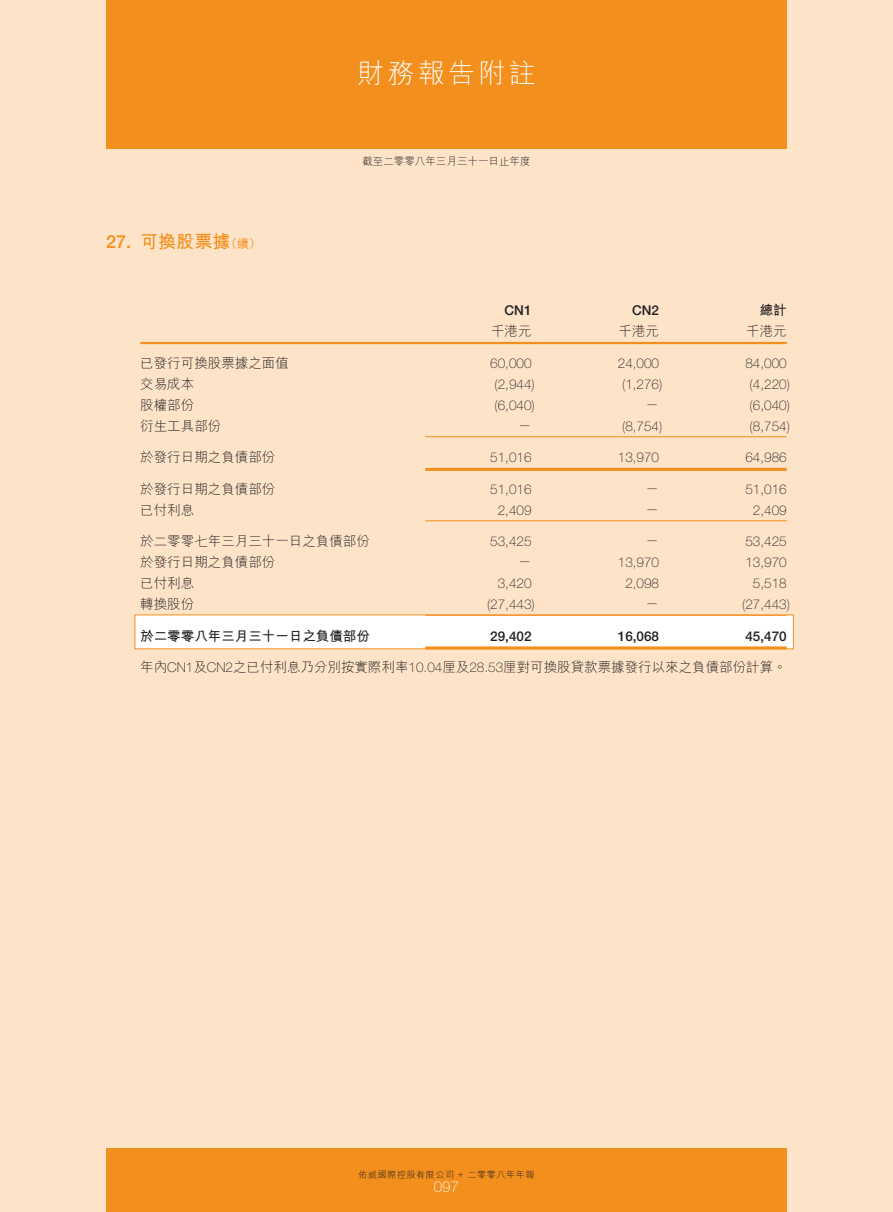
<style>
.page{position:relative;width:893px;height:1212px;background:#fde4c9}
.page>*{position:absolute;margin:0;border:0;box-sizing:border-box;transform-origin:0 0}
.t1{font:27px "M Hei HK Light B5 pc H";letter-spacing:.12em;color:#fff}
.t2{font:18px "M Hei HK Bold B5 pc H";color:#f38f1d}
.t3{font:100 15px "Helvetica Neue";color:#fff}
.t4{font:100 13.5px "Helvetica Neue";color:#231f20}
.t5{font:13.5px "M Hei HK Light B5 pc H";color:#231f20}
.t6{font:500 13.5px "Helvetica Neue";color:#231f20}
.t7{font:13.5px "M Hei HK Bold B5 pc H";color:#231f20}
.t8{font:10.5px "M Hei HK Light B5 pc H";color:#231f20}
.t9{font:9px "M Hei HK Light B5 pc H";letter-spacing:.07em;color:#231f20}
.s1{font-family:"Helvetica Neue";font-weight:500}
.s2{font-family:"M Hei HK Medium B5 pc H";font-size:12px}
.s3{font-family:"Helvetica Neue";font-weight:100}
</style>
<div class="page">
<div style="left:106px;top:0;width:681px;height:149px;background:#f38f1d"></div>
<div style="left:106px;top:1148px;width:681px;height:64px;background:#f38f1d"></div>
<div style="left:135px;top:615px;width:658px;height:34px;background:#fff"></div>
<div style="left:135px;top:614px;width:659px;height:35px;border:1px solid #f38f1d"></div>
<hr style="left:140px;top:342px;width:647px;height:2px;background:#f38f1d">
<hr style="left:425px;top:436px;width:362px;height:1px;background:#f38f1d">
<hr style="left:425px;top:468px;width:362px;height:3px;background:#f38f1d">
<hr style="left:425px;top:520px;width:362px;height:1px;background:#f38f1d">
<hr style="left:425px;top:615px;width:362px;height:1px;background:#f38f1d">
<hr style="left:425px;top:646px;width:362px;height:3px;background:#f38f1d">
<h1 class="t1" style="left:357px;top:63px;width:180px">財務報告附註</h1>
<h2 class="t2" style="left:106px;top:234px;width:156px"><span class="s1">27.</span> 可換股票據<span class="s2">（續）</span></h2>
<p class="t8" style="left:362px;top:157px;width:169px">截至二零零八年三月三十一日止年度</p>
<p class="t6" style="left:504px;top:306px;width:28px">CN1</p>
<p class="t6" style="left:632px;top:306px;width:28px">CN2</p>
<p class="t7" style="left:760px;top:305px;width:28px">總計</p>
<p class="t5" style="left:491px;top:326px;width:42px">千港元</p>
<p class="t5" style="left:619px;top:326px;width:42px">千港元</p>
<p class="t5" style="left:746px;top:326px;width:42px">千港元</p>
<p class="t5" style="left:140px;top:357px;width:150px">已發行可換股票據之面值</p>
<p class="t4" style="left:490px;top:358px;width:43px">60,000</p>
<p class="t4" style="left:618px;top:358px;width:43px">24,000</p>
<p class="t4" style="left:745px;top:358px;width:43px">84,000</p>
<p class="t5" style="left:140px;top:378px;width:56px">交易成本</p>
<p class="t4" style="left:494px;top:379px;width:42px">(2,944)</p>
<p class="t4" style="left:622px;top:379px;width:42px">(1,276)</p>
<p class="t4" style="left:750px;top:379px;width:42px">(4,220)</p>
<p class="t5" style="left:140px;top:399px;width:56px">股權部份</p>
<p class="t4" style="left:494px;top:400px;width:42px">(6,040)</p>
<p class="t5" style="left:646px;top:399px;width:15px">－</p>
<p class="t4" style="left:750px;top:400px;width:42px">(6,040)</p>
<p class="t5" style="left:140px;top:420px;width:83px">衍生工具部份</p>
<p class="t5" style="left:518px;top:420px;width:15px">－</p>
<p class="t4" style="left:622px;top:421px;width:42px">(8,754)</p>
<p class="t4" style="left:750px;top:421px;width:42px">(8,754)</p>
<p class="t5" style="left:140px;top:452px;width:137px">於發行日期之負債部份</p>
<p class="t4" style="left:490px;top:453px;width:43px">51,016</p>
<p class="t4" style="left:618px;top:453px;width:43px">13,970</p>
<p class="t4" style="left:745px;top:453px;width:43px">64,986</p>
<p class="t5" style="left:140px;top:483px;width:137px">於發行日期之負債部份</p>
<p class="t4" style="left:490px;top:484px;width:43px">51,016</p>
<p class="t5" style="left:646px;top:483px;width:15px">－</p>
<p class="t4" style="left:745px;top:484px;width:43px">51,016</p>
<p class="t5" style="left:140px;top:504px;width:56px">已付利息</p>
<p class="t4" style="left:498px;top:505px;width:35px">2,409</p>
<p class="t5" style="left:646px;top:504px;width:15px">－</p>
<p class="t4" style="left:753px;top:505px;width:35px">2,409</p>
<p class="t5" style="left:140px;top:536px;width:231px">於二零零七年三月三十一日之負債部份</p>
<p class="t4" style="left:490px;top:537px;width:43px">53,425</p>
<p class="t5" style="left:646px;top:536px;width:15px">－</p>
<p class="t4" style="left:745px;top:537px;width:43px">53,425</p>
<p class="t5" style="left:140px;top:557px;width:137px">於發行日期之負債部份</p>
<p class="t5" style="left:518px;top:557px;width:15px">－</p>
<p class="t4" style="left:618px;top:558px;width:43px">13,970</p>
<p class="t4" style="left:745px;top:558px;width:43px">13,970</p>
<p class="t5" style="left:140px;top:578px;width:56px">已付利息</p>
<p class="t4" style="left:498px;top:579px;width:35px">3,420</p>
<p class="t4" style="left:625px;top:579px;width:35px">2,098</p>
<p class="t4" style="left:753px;top:579px;width:35px">5,518</p>
<p class="t5" style="left:140px;top:599px;width:56px">轉換股份</p>
<p class="t4" style="left:487px;top:600px;width:49px">(27,443)</p>
<p class="t5" style="left:646px;top:599px;width:15px">－</p>
<p class="t4" style="left:742px;top:600px;width:49px">(27,443)</p>
<p class="t7" style="left:140px;top:630px;width:231px">於二零零八年三月三十一日之負債部份</p>
<p class="t6" style="left:490px;top:631px;width:43px">29,402</p>
<p class="t6" style="left:618px;top:631px;width:43px">16,068</p>
<p class="t6" style="left:745px;top:631px;width:43px">45,470</p>
<p class="t5" style="left:140px;top:662px;width:648px">年內<span class="s3">CN1</span>及<span class="s3">CN2</span>之已付利息乃分別按實際利率<span class="s3">10.04</span>厘及<span class="s3">28.53</span>厘對可換股貸款票據發行以來之負債部份計算。</p>
<p class="t9" style="left:358px;top:1171px;width:177px">佑威國際控股有限公司 + 二零零八年年報</p>
<p class="t3" style="left:434px;top:1181px;width:27px">097</p>
</div>
